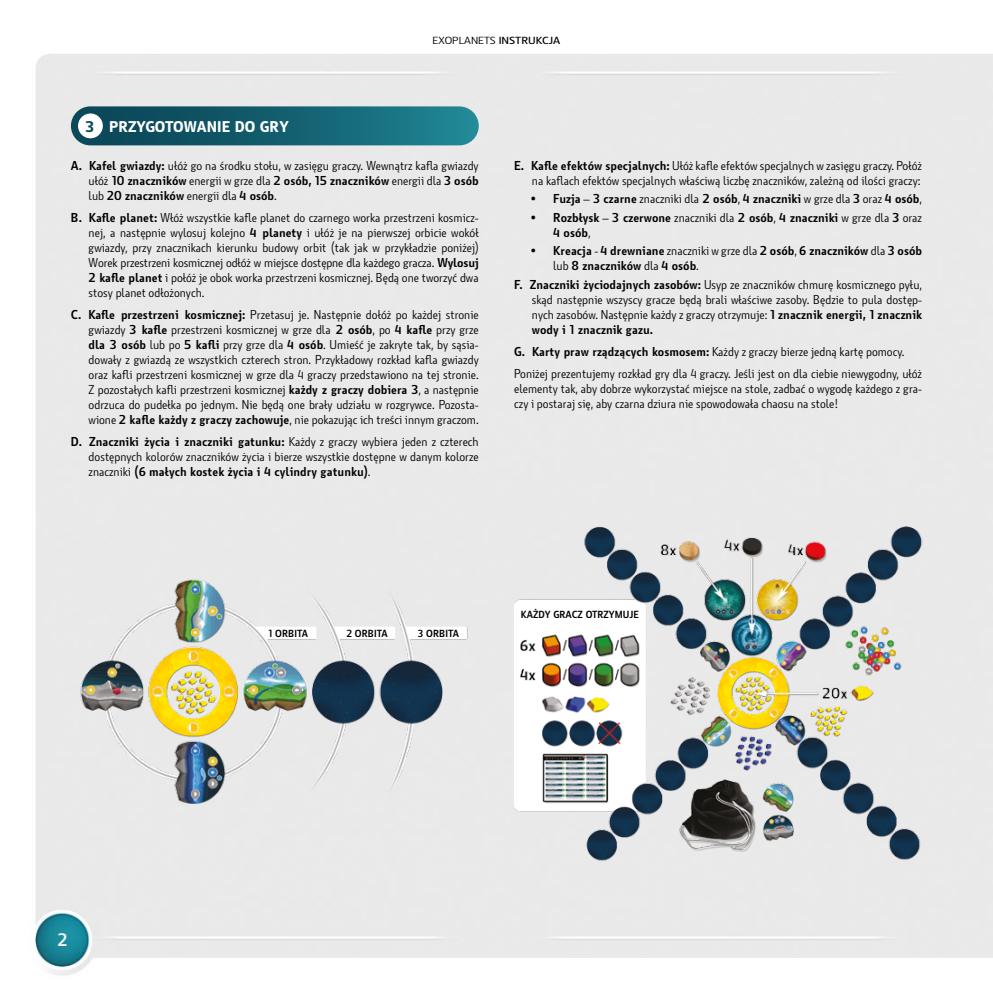
<style>
.page{position:relative;width:993px;height:993px;background:#fff}
.page>*{position:absolute;margin:0;border:0;box-sizing:border-box;transform-origin:0 0}
.t1{font:700 17.5px "Botanika";color:#fff}
.t2{font:800 15px "Botanika";color:#fff}
.t3{font:12.5px/15px "Botanika Lite";color:#000;text-align:justify}
.t4{font:700 12.5px/15px "Botanika";color:#000}
.t5{font:700 10px "Botanika";color:#000}
.t6{font:10px "Botanika Lite";color:#000;scale:1.2 1}
.s1{color:#0b485a}
.s2{font-family:"Botanika";font-weight:600}
.s3{font-family:"Botanika";font-weight:700}
.s4{font-family:"Botanika Lite";font-weight:400}
</style>
<div class="page">
<div style="left:35px;top:54px;width:957px;height:922px;background:#e9e9e9"></div>
<div style="left:71px;top:106px;width:407px;height:39px;background:linear-gradient(to right,#094052,#1f8392);border-radius:19px"></div>
<div style="left:78px;top:113px;width:25px;height:25px;background:#fff;border-radius:50%"></div>
<img style="left:71px;top:579px;width:407px;height:224px">
<img style="left:514px;top:500px;width:407px;height:382px">
<p class="t2" style="left:85px;top:117px;width:205px"><span class="s1">3</span> PRZYGOTOWANIE DO GRY</p>
<p class="t6" style="left:432px;top:35px;width:108px">EXOPLANETS <span class="s2">INSTRUKCJA</span></p>
<p class="t3" style="left:71px;top:158px;width:409px"><span class="s3">A. Kafel gwiazdy:</span> ułóż go na środku stołu, w zasięgu graczy. Wewnątrz kafla gwiazdy</p>
<p class="t4" style="left:89px;top:173px;width:391px"><span class="s4">ułóż</span> 10 znaczników <span class="s4">energii w grze dla</span> 2 osób, 15 znaczników <span class="s4">energii dla</span> 3 osób <span class="s4">lub</span> 20 znaczników <span class="s4">energii dla</span> 4 osób<span class="s4">.</span></p>
<p class="t3" style="left:89px;top:210px;width:391px;text-indent:-18px"><span class="s3">B. Kafle planet:</span> Włóż wszystkie kafle planet do czarnego worka przestrzeni kosmicz&shy;nej, a następnie wylosuj kolejno <span class="s3">4 planety</span> i ułóż je na pierwszej orbicie wokół gwiazdy, przy znacznikach kierunku budowy orbit (tak jak w przykładzie poniżej)<br>Worek przestrzeni kosmicznej odłóż w miejsce dostępne dla każdego gracza. <span class="s3">Wylosuj 2 kafle planet</span> i połóż je obok worka przestrzeni kosmicznej. Będą one tworzyć dwa stosy planet odłożonych.</p>
<p class="t3" style="left:89px;top:307px;width:391px;text-indent:-18px"><span class="s3">C. Kafle przestrzeni kosmicznej:</span> Przetasuj je. Następnie dołóż po każdej stronie gwiazdy <span class="s3">3 kafle</span> przestrzeni kosmicznej w grze dla <span class="s3">2 osób</span>, po <span class="s3">4 kafle</span> przy grze <span class="s3">dla 3 osób</span> lub po <span class="s3">5 kafli</span> przy grze dla <span class="s3">4 osób</span>. Umieść je zakryte tak, by sąsia&shy;dowały z gwiazdą ze wszystkich czterech stron. Przykładowy rozkład kafla gwiazdy oraz kafli przestrzeni kosmicznej w grze dla 4 graczy przedstawiono na tej stronie.<br>Z pozostałych kafli przestrzeni kosmicznej <span class="s3">każdy z graczy dobiera 3</span>, a następnie odrzuca do pudełka po jednym. Nie będą one brały udziału w rozgrywce. Pozosta&shy;wione <span class="s3">2 kafle każdy z graczy zachowuje</span>, nie pokazując ich treści innym graczom.</p>
<p class="t4" style="left:71px;top:434px;width:409px">D. Znaczniki życia i znaczniki gatunku: <span class="s4">Każdy z graczy wybiera jeden z czterech</span></p>
<p class="t3" style="left:89px;top:449px;width:391px">dostępnych kolorów znaczników życia i bierze wszystkie dostępne w danym kolorze</p>
<p class="t4" style="left:89px;top:464px;width:283px"><span class="s4">znaczniki</span> (6 małych kostek życia i 4 cylindry gatunku)<span class="s4">.</span></p>
<p class="t3" style="left:514px;top:158px;width:409px;text-align:right"><span class="s3">E. Kafle efektów specjalnych:</span> Ułóż kafle efektów specjalnych w zasięgu graczy. Połóż na kaflach efektów specjalnych właściwą liczbę znaczników, zależną od ilości graczy:</p>
<p class="t4" style="left:530px;top:191px;width:393px">• Fuzja <span class="s4">–</span> 3 czarne <span class="s4">znaczniki dla</span> 2 osób<span class="s4">,</span> 4 znaczniki <span class="s4">w grze dla</span> 3 <span class="s4">oraz</span> 4 osób<span class="s4">,</span></p>
<p class="t4" style="left:553px;top:210px;width:370px;text-indent:-22px">• Rozbłysk <span class="s4">–</span> 3 czerwone <span class="s4">znaczniki dla</span> 2 osób<span class="s4">,</span> 4 znaczniki <span class="s4">w grze dla</span> 3 <span class="s4">oraz<br></span>4 osób<span class="s4">,</span></p>
<p class="t4" style="left:553px;top:243px;width:370px;text-indent:-22px">• Kreacja <span class="s4">-</span> 4 drewniane <span class="s4">znaczniki w grze dla</span> 2 osób<span class="s4">,</span> 6 znaczników <span class="s4">dla</span> 3 osób <span class="s4">lub</span> 8 znaczników <span class="s4">dla</span> 4 osób<span class="s4">.</span></p>
<p class="t3" style="left:531px;top:277px;width:391px;text-indent:-18px"><span class="s3">F. Znaczniki życiodajnych zasobów:</span> Usyp ze znaczników chmurę kosmicznego pyłu, skąd następnie wszyscy gracze będą brali właściwe zasoby. Będzie to pula dostęp&shy;nych zasobów. Następnie każdy z graczy otrzymuje: <span class="s3">1 znacznik energii, 1 znacznik</span></p>
<p class="t4" style="left:531px;top:322px;width:123px">wody i 1 znacznik gazu.</p>
<p class="t3" style="left:514px;top:341px;width:409px;line-height:22.1px"><span class="s3">G. Karty praw rządzących kosmosem:</span> Każdy z graczy bierze jedną kartę pomocy.<br>Poniżej prezentujemy rozkład gry dla 4 graczy. Jeśli jest on dla ciebie niewygodny, ułóż</p>
<p class="t3" style="left:514px;top:381px;width:409px">elementy tak, aby dobrze wykorzystać miejsce na stole, zadbać o wygodę każdego z gra&shy;czy i postaraj się, aby czarna dziura nie spowodowała chaosu na stole!</p>
<p class="t5" style="left:268px;top:627px;width:41px">1 ORBITA</p>
<p class="t5" style="left:346px;top:627px;width:43px">2 ORBITA</p>
<p class="t5" style="left:418px;top:627px;width:43px">3 ORBITA</p>
<p class="t5" style="left:520px;top:608px;width:119px">KAŻDY GRACZ OTRZYMUJE</p>
<h1 class="t1" style="left:57px;top:928px;width:12px">2</h1>
</div>
